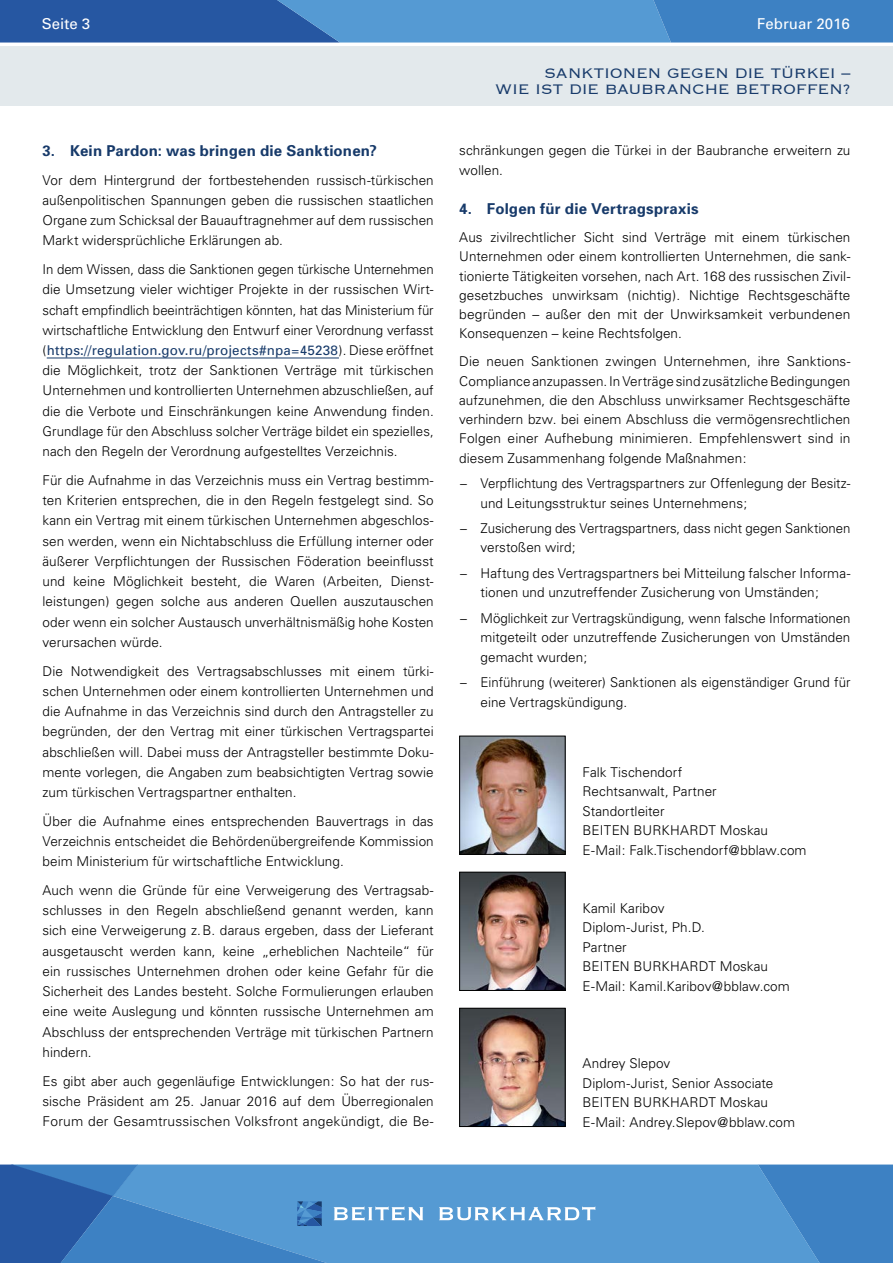
<style>
.page{position:relative;width:893px;height:1263px;background:#fff}
.page>*{position:absolute;margin:0;border:0;box-sizing:border-box;transform-origin:0 0}
.t1{font:300 18px/15.8px "Copperplate";letter-spacing:-.025em;color:#173a6a;text-align:right}
.t2{font:700 15px "Univers";letter-spacing:.01em;color:#173a6a}
.t3{font:15px "Univers";color:#fff}
.t4{font:300 13.5px/20.2px "Univers";letter-spacing:.005em;color:#000;text-align:justify}
.s1{font-weight:400;color:#173a6a}
</style>
<div class="page">
<div style="left:0;top:46px;width:893px;height:60px;background:#e3e9ec"></div>
<svg style="left:0;top:0;width:893px;height:43px;background:#407dbe"></svg>
<div style="left:423px;top:1164px;width:16px;height:99px;background:#559ad3"></div>
<svg style="left:0;top:1164px;width:423px;height:99px;background:#4888c6"></svg>
<svg style="left:439px;top:1164px;width:454px;height:99px;background:#5396d0"></svg>
<hr style="left:47px;top:358px;width:292px;height:1px;background:#173a6a">
<img style="left:461px;top:738px;width:103px;height:115px">
<div style="left:459px;top:736px;width:107px;height:119px;border:1px solid #000"></div>
<img style="left:461px;top:1010px;width:103px;height:115px">
<div style="left:459px;top:1008px;width:107px;height:119px;border:1px solid #000"></div>
<img style="left:461px;top:874px;width:103px;height:115px">
<div style="left:459px;top:872px;width:107px;height:119px;border:1px solid #000"></div>
<p class="t3" style="left:42px;top:14px;width:50px">Seite 3</p>
<p class="t3" style="left:757px;top:14px;width:94px">Februar 2016</p>
<h1 class="t1" style="left:495px;top:64px;width:357px">SANKTIONEN GEGEN DIE TÜRKEI –<br>WIE IST DIE BAUBRANCHE BETROFFEN?</h1>
<p class="t2" style="left:43px;top:141px;width:336px">3. Kein Pardon: was bringen die Sanktionen?</p>
<p class="t4" style="left:43px;top:170px;width:393px">Vor dem Hintergrund der fortbestehenden russisch-türkischen außenpolitischen Spannungen geben die russischen staatlichen Organe zum Schicksal der Bauauftragnehmer auf dem russischen Markt widersprüchliche Erklärungen ab.</p>
<p class="t4" style="left:43px;top:259px;width:393px">In dem Wissen, dass die Sanktionen gegen türkische Unternehmen die Umsetzung vieler wichtiger Projekte in der russischen Wirt&shy;schaft empfindlich beeinträchtigen könnten, hat das Ministerium für wirtschaftliche Entwicklung den Entwurf einer Verordnung verfasst (<span class="s1">https://regulation.gov.ru/projects#npa=45238</span>). Diese eröffnet die Möglichkeit, trotz der Sanktionen Verträge mit türkischen Unternehmen und kontrollierten Unternehmen abzuschließen, auf die die Verbote und Einschränkungen keine Anwendung finden.<br>Grundlage für den Abschluss solcher Verträge bildet ein spezielles, nach den Regeln der Verordnung aufgestelltes Verzeichnis.</p>
<p class="t4" style="left:43px;top:470px;width:393px">Für die Aufnahme in das Verzeichnis muss ein Vertrag bestimm&shy;ten Kriterien entsprechen, die in den Regeln festgelegt sind. So kann ein Vertrag mit einem türkischen Unternehmen abgeschlos&shy;sen werden, wenn ein Nichtabschluss die Erfüllung interner oder äußerer Verpflichtungen der Russischen Föderation beeinflusst und keine Möglichkeit besteht, die Waren (Arbeiten, Dienst&shy;leistungen) gegen solche aus anderen Quellen auszutauschen oder wenn ein solcher Austausch unverhältnismäßig hohe Kosten verursachen würde.</p>
<p class="t4" style="left:43px;top:661px;width:393px">Die Notwendigkeit des Vertragsabschlusses mit einem türki&shy;schen Unternehmen oder einem kontrollierten Unternehmen und die Aufnahme in das Verzeichnis sind durch den Antragsteller zu begründen, der den Vertrag mit einer türkischen Vertragspartei abschließen will. Dabei muss der Antragsteller bestimmte Doku&shy;mente vorlegen, die Angaben zum beabsichtigten Vertrag sowie zum türkischen Vertragspartner enthalten.</p>
<p class="t4" style="left:43px;top:811px;width:393px">Über die Aufnahme eines entsprechenden Bauvertrags in das Verzeichnis entscheidet die Behördenübergreifende Kommission beim Ministerium für wirtschaftliche Entwicklung.</p>
<p class="t4" style="left:43px;top:880px;width:393px">Auch wenn die Gründe für eine Verweigerung des Vertragsab&shy;schlusses in den Regeln abschließend genannt werden, kann sich eine Verweigerung z.B. daraus ergeben, dass der Lieferant ausgetauscht werden kann, keine „erheblichen Nachteile“ für ein russisches Unternehmen drohen oder keine Gefahr für die Sicherheit des Landes besteht. Solche Formulierungen erlauben eine weite Auslegung und könnten russische Unternehmen am Abschluss der entsprechenden Verträge mit türkischen Partnern hindern.</p>
<p class="t4" style="left:43px;top:1071px;width:393px">Es gibt aber auch gegenläufige Entwicklungen: So hat der rus&shy;sische Präsident am 25. Januar 2016 auf dem Überregionalen Forum der Gesamtrussischen Volksfront angekündigt, die Be-</p>
<p class="t4" style="left:459px;top:141px;width:393px;line-height:19.4px">schränkungen gegen die Türkei in der Baubranche erweitern zu wollen.</p>
<p class="t2" style="left:459px;top:199px;width:241px">4. Folgen für die Vertragspraxis</p>
<p class="t4" style="left:459px;top:228px;width:393px;line-height:19.2px">Aus zivilrechtlicher Sicht sind Verträge mit einem türkischen Unternehmen oder einem kontrollierten Unternehmen, die sank&shy;tionierte Tätigkeiten vorsehen, nach Art. 168 des russischen Zivil&shy;gesetzbuches unwirksam (nichtig). Nichtige Rechtsgeschäfte begründen – außer den mit der Unwirksamkeit verbundenen Konsequenzen – keine Rechtsfolgen.</p>
<p class="t4" style="left:459px;top:352px;width:393px;line-height:19.2px">Die neuen Sanktionen zwingen Unternehmen, ihre Sanktions-Compliance anzupassen. In Verträge sind zusätzliche Bedingungen aufzunehmen, die den Abschluss unwirksamer Rechtsgeschäfte verhindern bzw. bei einem Abschluss die vermögensrechtlichen Folgen einer Aufhebung minimieren. Empfehlenswert sind in diesem Zusammenhang folgende Maßnahmen:</p>
<p class="t4" style="left:480px;top:474px;width:371px;line-height:19.4px;text-indent:-21px">− Verpflichtung des Vertragspartners zur Offenlegung der Besitz&shy;und Leitungsstruktur seines Unternehmens;</p>
<p class="t4" style="left:480px;top:519px;width:371px;line-height:19.4px;text-indent:-21px">− Zusicherung des Vertragspartners, dass nicht gegen Sanktionen verstoßen wird;</p>
<p class="t4" style="left:480px;top:564px;width:371px;line-height:19.4px;text-indent:-21px">− Haftung des Vertragspartners bei Mitteilung falscher Informa&shy;tionen und unzutreffender Zusicherung von Umständen;</p>
<p class="t4" style="left:480px;top:609px;width:371px;line-height:19.2px;text-indent:-21px">− Möglichkeit zur Vertragskündigung, wenn falsche Informationen mitgeteilt oder unzutreffende Zusicherungen von Umständen gemacht wurden;</p>
<p class="t4" style="left:480px;top:673px;width:371px;line-height:19.2px;text-indent:-21px">− Einführung (weiterer) Sanktionen als eigenständiger Grund für eine Vertragskündigung.</p>
<p class="t4" style="left:583px;top:762px;width:226px;line-height:19.5px;text-align:left">Falk Tischendorf<br>Rechtsanwalt, Partner<br>Standortleiter<br>BEITEN BURKHARDT Moskau<br>E-Mail: Falk.Tischendorf@bblaw.com</p>
<p class="t4" style="left:583px;top:898px;width:209px;line-height:19.5px;text-align:left">Kamil Karibov<br>Diplom-Jurist, Ph.D.<br>Partner<br>BEITEN BURKHARDT Moskau<br>E-Mail: Kamil.Karibov@bblaw.com</p>
<p class="t4" style="left:583px;top:1054px;width:214px;line-height:19.5px;text-align:left">Andrey Slepov<br>Diplom-Jurist, Senior Associate<br>BEITEN BURKHARDT Moskau<br>E-Mail: Andrey.Slepov@bblaw.com</p>
</div>
